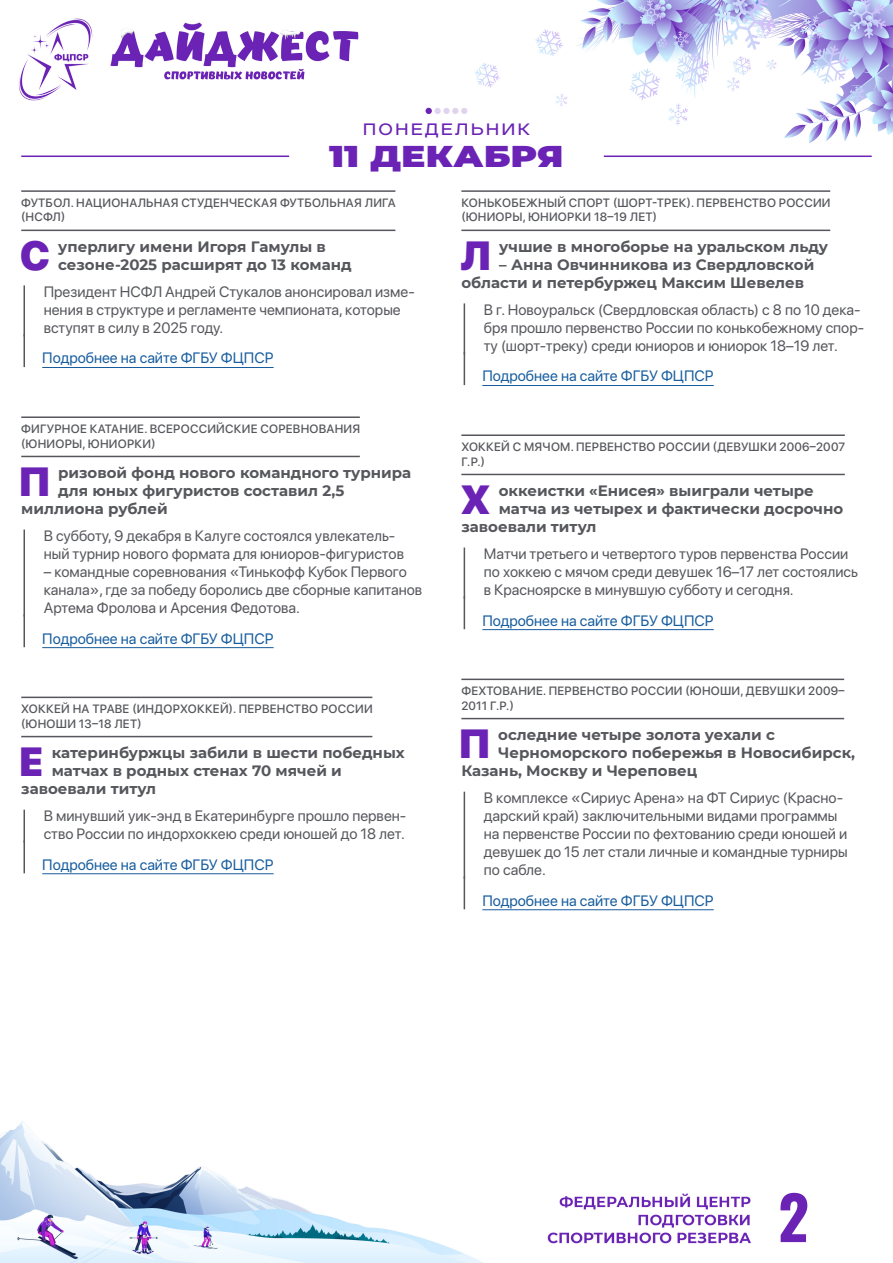
<style>
.page{position:relative;width:893px;height:1263px;background:#fff}
.page>*{position:absolute;margin:0;border:0;box-sizing:border-box;transform-origin:0 0}
.t1{font:700 60px "Oswald";color:#6a23b5}
.Заголовок_1{font:900 40.5px "SF Pro Display";color:#6a23b5}
.t2{font:900 30px "Montserrat";color:#6a23b5;scale:1.2 1}
.t3{font:500 16.5px "Steppe";letter-spacing:.08em;color:#6a23b5;scale:1.09 1}
.Текст{font:15px/18px "SF Pro Display";color:#56575c}
.Заголовок_1-2{font:700 15px/18px "Montserrat";color:#56575c}
.Гиперссылка{font:15px "SF Pro Display";color:#175d9e}
.Подзаголовок{font:italic 500 12px/14.4px "SF Pro Display";letter-spacing:.02em;color:#56575c}
</style>
<div class="page">
<img style="left:0;top:0;width:893px;height:1263px">
<hr style="left:21px;top:156px;width:268px;height:1px;background:#6a23b5">
<hr style="left:604px;top:156px;width:268px;height:1px;background:#6a23b5">
<svg style="left:426px;top:108px;width:6px;height:6px"></svg>
<div style="left:434px;top:108px;width:7px;height:6px;background:#e1d3f0;border-radius:50%"></div>
<div style="left:443px;top:108px;width:7px;height:6px;background:#e1d3f0;border-radius:50%"></div>
<svg style="left:452px;top:108px;width:15px;height:6px"></svg>
<hr style="left:21px;top:230px;width:374px;height:1px;background:#56575c">
<hr style="left:21px;top:190px;width:374px;height:2px;background:#56575c">
<hr style="left:24px;top:285px;width:1px;height:51px;background:#56575c">
<hr style="left:24px;top:334px;width:1px;height:33px;background:#56575c">
<hr style="left:42px;top:367px;width:232px;height:1px;background:#175d9e">
<hr style="left:21px;top:456px;width:339px;height:1px;background:#56575c">
<hr style="left:21px;top:416px;width:339px;height:2px;background:#56575c">
<hr style="left:24px;top:529px;width:1px;height:87px;background:#56575c">
<hr style="left:24px;top:614px;width:1px;height:33px;background:#56575c">
<hr style="left:42px;top:647px;width:232px;height:1px;background:#175d9e">
<hr style="left:21px;top:736px;width:351px;height:1px;background:#56575c">
<hr style="left:21px;top:697px;width:351px;height:1px;background:#56575c">
<hr style="left:24px;top:810px;width:1px;height:32px;background:#56575c">
<hr style="left:24px;top:840px;width:1px;height:33px;background:#56575c">
<hr style="left:42px;top:873px;width:232px;height:1px;background:#175d9e">
<hr style="left:461px;top:230px;width:369px;height:1px;background:#56575c">
<hr style="left:461px;top:190px;width:369px;height:2px;background:#56575c">
<hr style="left:464px;top:303px;width:1px;height:51px;background:#56575c">
<hr style="left:464px;top:352px;width:1px;height:33px;background:#56575c">
<hr style="left:482px;top:385px;width:232px;height:1px;background:#175d9e">
<hr style="left:461px;top:474px;width:384px;height:1px;background:#56575c">
<hr style="left:461px;top:434px;width:384px;height:2px;background:#56575c">
<hr style="left:464px;top:547px;width:1px;height:51px;background:#56575c">
<hr style="left:464px;top:596px;width:1px;height:33px;background:#56575c">
<hr style="left:482px;top:629px;width:232px;height:1px;background:#175d9e">
<hr style="left:461px;top:718px;width:383px;height:1px;background:#56575c">
<hr style="left:461px;top:679px;width:383px;height:1px;background:#56575c">
<hr style="left:464px;top:792px;width:1px;height:86px;background:#56575c">
<hr style="left:464px;top:876px;width:1px;height:33px;background:#56575c">
<hr style="left:482px;top:909px;width:232px;height:1px;background:#175d9e">
<p class="t3" style="left:362px;top:119px;width:156px">ПОНЕДЕЛЬНИК</p>
<h3 class="t2" style="left:329px;top:134px;width:197px">11 ДЕКАБРЯ</h3>
<p class="Подзаголовок" style="left:21px;top:195px;width:376px">ФУТБОЛ. НАЦИОНАЛЬНАЯ СТУДЕНЧЕСКАЯ ФУТБОЛЬНАЯ ЛИГА (НСФЛ)</p>
<p class="Заголовок_1" style="left:20px;top:226px;width:32px">С</p>
<p class="Заголовок_1-2" style="left:58px;top:237px;width:295px">уперлигу имени Игоря Гамулы в сезоне-2025 расширят до 13 команд</p>
<p class="Текст" style="left:44px;top:281px;width:373px">Президент НСФЛ Андрей Стукалов анонсировал изме&shy;нения в структуре и регламенте чемпионата, которые вступят в силу в 2025 году.</p>
<p class="Гиперссылка" style="left:42px;top:347px;width:233px">Подробнее на сайте ФГБУ ФЦПСР</p>
<p class="Подзаголовок" style="left:21px;top:421px;width:340px">ФИГУРНОЕ КАТАНИЕ. ВСЕРОССИЙСКИЕ СОРЕВНОВАНИЯ (ЮНИОРЫ, ЮНИОРКИ)</p>
<p class="Заголовок_1" style="left:19px;top:452px;width:33px">П</p>
<p class="Заголовок_1-2" style="left:58px;top:463px;width:354px">ризовой фонд нового командного турнира</p>
<p class="Заголовок_1-2" style="left:58px;top:481px;width:288px">для юных фигуристов составил 2,5</p>
<p class="Заголовок_1-2" style="left:21px;top:499px;width:148px">миллиона рублей</p>
<p class="Текст" style="left:44px;top:526px;width:362px">В субботу, 9 декабря в Калуге состоялся увлекатель&shy;ный турнир нового формата для юниоров-фигуристов</p>
<p class="Текст" style="left:44px;top:562px;width:380px">– командные соревнования «Тинькофф Кубок Первого канала», где за победу боролись две сборные капитанов<br>Артема Фролова и Арсения Федотова.</p>
<p class="Гиперссылка" style="left:42px;top:627px;width:233px">Подробнее на сайте ФГБУ ФЦПСР</p>
<p class="Подзаголовок" style="left:21px;top:701px;width:353px">ХОККЕЙ НА ТРАВЕ (ИНДОРХОККЕЙ). ПЕРВЕНСТВО РОССИИ (ЮНОШИ 13–18 ЛЕТ)</p>
<p class="Заголовок_1" style="left:19px;top:732px;width:26px">Е</p>
<p class="Заголовок_1-2" style="left:52px;top:743px;width:355px">катеринбуржцы забили в шести победных</p>
<p class="Заголовок_1-2" style="left:52px;top:761px;width:292px">матчах в родных стенах 70 мячей и</p>
<p class="Заголовок_1-2" style="left:21px;top:779px;width:136px">завоевали титул</p>
<p class="Текст" style="left:44px;top:806px;width:364px">В минувший уик-энд в Екатеринбурге прошло первен&shy;ство России по индорхоккею среди юношей до 18 лет.</p>
<p class="Гиперссылка" style="left:42px;top:854px;width:233px">Подробнее на сайте ФГБУ ФЦПСР</p>
<p class="Подзаголовок" style="left:461px;top:195px;width:371px">КОНЬКОБЕЖНЫЙ СПОРТ (ШОРТ-ТРЕК). ПЕРВЕНСТВО РОССИИ (ЮНИОРЫ, ЮНИОРКИ 18–19 ЛЕТ)</p>
<p class="Заголовок_1" style="left:461px;top:226px;width:32px">Л</p>
<p class="Заголовок_1-2" style="left:499px;top:237px;width:330px">учшие в многоборье на уральском льду</p>
<p class="Заголовок_1-2" style="left:461px;top:255px;width:354px;text-indent:38px">– Анна Овчинникова из Свердловской области и петербуржец Максим Шевелев</p>
<p class="Текст" style="left:484px;top:299px;width:382px">В г. Новоуральск (Свердловская область) с 8 по 10 дека&shy;бря прошло первенство России по конькобежному спор&shy;ту (шорт-треку) среди юниоров и юниорок 18–19 лет.</p>
<p class="Гиперссылка" style="left:482px;top:365px;width:233px">Подробнее на сайте ФГБУ ФЦПСР</p>
<p class="Подзаголовок" style="left:461px;top:439px;width:385px">ХОККЕЙ С МЯЧОМ. ПЕРВЕНСТВО РОССИИ (ДЕВУШКИ 2006–2007<br>Г.Р.)</p>
<p class="Заголовок_1" style="left:460px;top:470px;width:32px">Х</p>
<p class="Заголовок_1-2" style="left:499px;top:481px;width:317px">оккеистки «Енисея» выиграли четыре</p>
<p class="Заголовок_1-2" style="left:499px;top:499px;width:346px">матча из четырех и фактически досрочно</p>
<p class="Заголовок_1-2" style="left:461px;top:517px;width:136px">завоевали титул</p>
<p class="Текст" style="left:484px;top:544px;width:376px">Матчи третьего и четвертого туров первенства России по хоккею с мячом среди девушек 16–17 лет состоялись в Красноярске в минувшую субботу и сегодня.</p>
<p class="Гиперссылка" style="left:482px;top:609px;width:233px">Подробнее на сайте ФГБУ ФЦПСР</p>
<p class="Подзаголовок" style="left:461px;top:683px;width:385px">ФЕХТОВАНИЕ. ПЕРВЕНСТВО РОССИИ (ЮНОШИ, ДЕВУШКИ 2009–<br>2011 Г.Р.)</p>
<p class="Заголовок_1" style="left:459px;top:714px;width:33px">П</p>
<p class="Заголовок_1-2" style="left:498px;top:725px;width:278px">оследние четыре золота уехали с</p>
<p class="Заголовок_1-2" style="left:498px;top:743px;width:358px">Черноморского побережья в Новосибирск,</p>
<p class="Заголовок_1-2" style="left:461px;top:761px;width:237px">Казань, Москву и Череповец</p>
<p class="Текст" style="left:484px;top:788px;width:365px">В комплексе «Сириус Арена» на ФТ Сириус (Красно&shy;дарский край) заключительными видами программы на первенстве России по фехтованию среди юношей и девушек до 15 лет стали личные и командные турниры по сабле.</p>
<p class="Гиперссылка" style="left:482px;top:890px;width:233px">Подробнее на сайте ФГБУ ФЦПСР</p>
<h1 class="t1" style="left:778px;top:1186px;width:32px">2</h1>
</div>
